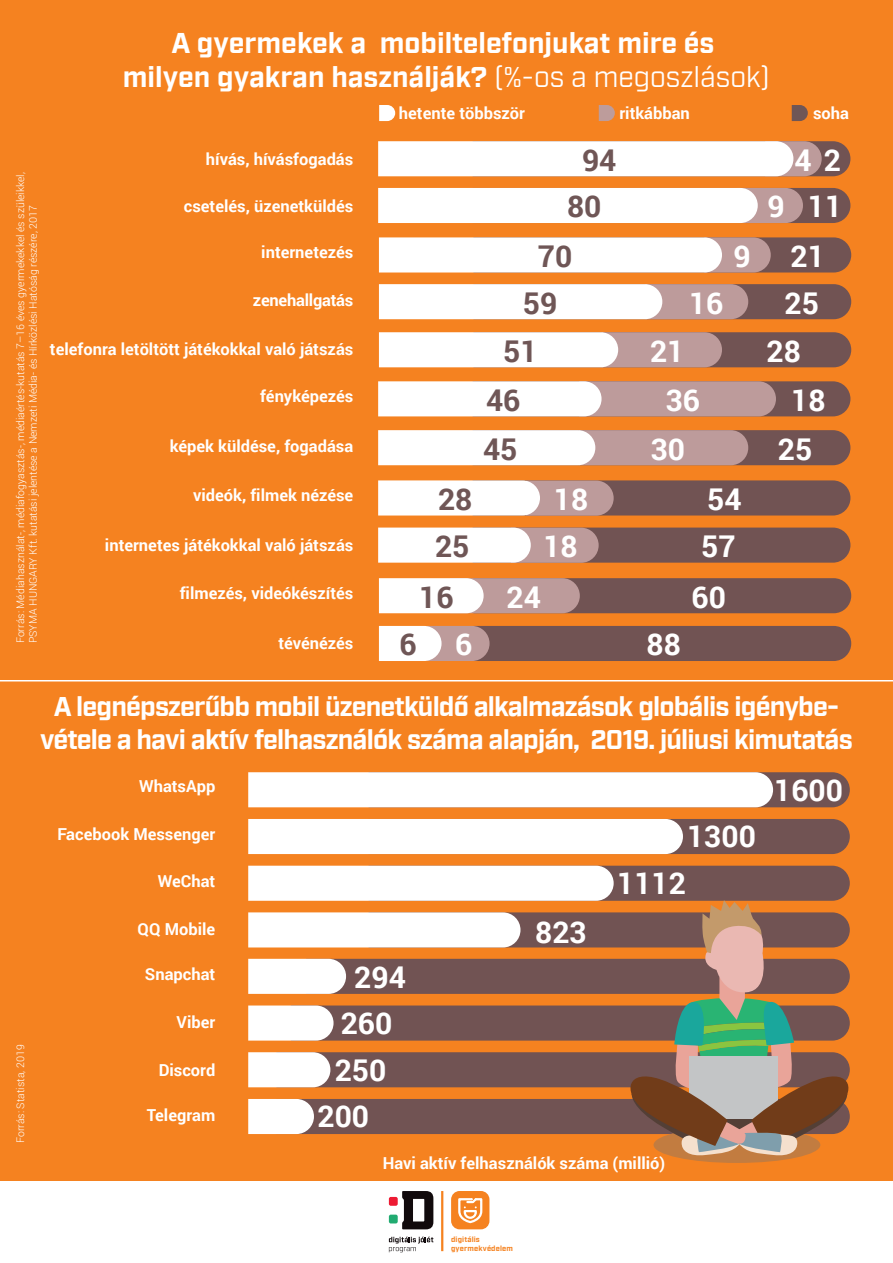
<style>
.page{position:relative;width:893px;height:1263px;background:#f58220}
.page>*{position:absolute;margin:0;border:0;box-sizing:border-box;transform-origin:0 0}
.t1{font:700 30px "Roboto";color:#fff}
.t2{font:700 30px "Roboto";color:#6f5656}
.t3{font:700 28.5px/34.2px "Industry";color:#fff;text-align:center}
.t4{font:700 27px/32.4px "Industry";letter-spacing:-.03em;color:#fff;text-align:center}
.t5{font:700 16.5px "Roboto";color:#fff}
.t6{font:300 10.5px/12.6px "Roboto";color:#fff}
.t7{font:700 7.5px "Industry";letter-spacing:.015em;color:#f58220}
.s1{font-weight:400}
</style>
<div class="page">
<div style="left:0;top:1181px;width:893px;height:82px;background:#fff"></div>
<div style="left:389px;top:1197px;width:9px;height:9px;background:#ed1a33;border-radius:2px"></div>
<div style="left:389px;top:1214px;width:9px;height:9px;background:#21ab71;border-radius:2px"></div>
<svg style="left:389px;top:1237px;width:44px;height:15px"></svg>
<svg style="left:402px;top:1191px;width:31px;height:38px"></svg>
<hr style="left:441px;top:1191px;width:2px;height:60px;background:#f58220">
<div style="left:451px;top:1191px;width:38px;height:38px;background:#f58220;border-radius:9px"></div>
<svg style="left:458px;top:1198px;width:25px;height:26px"></svg>
<svg style="left:378px;top:141px;width:472px;height:35px;background:#f1edec"></svg>
<svg style="left:378px;top:188px;width:472px;height:35px;background:#eae3e2"></svg>
<svg style="left:379px;top:237px;width:472px;height:35px;background:#dfd5d4"></svg>
<svg style="left:379px;top:284px;width:472px;height:35px;background:#d3c6c5"></svg>
<svg style="left:379px;top:332px;width:472px;height:35px;background:#c9b8b7"></svg>
<svg style="left:378px;top:381px;width:472px;height:35px;background:#d0bdbc"></svg>
<svg style="left:378px;top:430px;width:472px;height:35px;background:#cab8b7"></svg>
<svg style="left:378px;top:480px;width:472px;height:36px;background:#ae9795"></svg>
<svg style="left:378px;top:528px;width:472px;height:35px;background:#aa9492"></svg>
<svg style="left:379px;top:578px;width:472px;height:35px;background:#a08786"></svg>
<svg style="left:379px;top:626px;width:472px;height:35px;background:#8b7070"></svg>
<hr style="left:0;top:680px;width:893px;height:1px;background:#fff">
<svg style="left:379px;top:105px;width:16px;height:16px"></svg>
<svg style="left:599px;top:105px;width:16px;height:16px"></svg>
<svg style="left:792px;top:105px;width:16px;height:16px"></svg>
<svg style="left:248px;top:772px;width:602px;height:35px;background:#ece7e6"></svg>
<svg style="left:248px;top:819px;width:602px;height:35px;background:#d7cecd"></svg>
<div style="left:654px;top:1127px;width:166px;height:36px;background:#c27c40;border-radius:50%"></div>
<svg style="left:248px;top:866px;width:602px;height:291px"></svg>
<h2 class="t3" style="left:123px;top:27px;width:649px">A gyermekek a mobiltelefonjukat mire és<br>milyen gyakran használják? <span class="s1">(%-os a megoszlások)</span></h2>
<p class="t6" style="left:14px;top:643px;width:473px;rotate:-90deg">Forrás: Médiahasználat-, médiafogyasztás-, médiaértés-kutatás 7–16 éves gyermekekkel és szüleikkel,<br>PSYMA HUNGARY Kft. kutatási jelentése a Nemzeti Média- és Hírközlési Hatóság részére, 2017</p>
<p class="t5" style="left:206px;top:147px;width:149px">hívás, hívásfogadás</p>
<p class="t5" style="left:184px;top:194px;width:171px">csetelés, üzenetküldés</p>
<p class="t5" style="left:261px;top:241px;width:94px">internetezés</p>
<p class="t5" style="left:253px;top:289px;width:102px">zenehallgatás</p>
<p class="t5" style="left:50px;top:337px;width:305px">telefonra letöltött játékokkal való játszás</p>
<p class="t5" style="left:260px;top:385px;width:95px">fényképezés</p>
<p class="t5" style="left:170px;top:434px;width:185px">képek küldése, fogadása</p>
<p class="t5" style="left:193px;top:484px;width:162px">videók, filmek nézése</p>
<p class="t5" style="left:105px;top:533px;width:250px">internetes játékokkal való játszás</p>
<p class="t5" style="left:180px;top:582px;width:175px">filmezés, videókészítés</p>
<p class="t5" style="left:278px;top:631px;width:76px">tévénézés</p>
<p class="t5" style="left:399px;top:102px;width:128px">hetente többször</p>
<p class="t5" style="left:619px;top:102px;width:72px">ritkábban</p>
<p class="t5" style="left:813px;top:102px;width:37px">soha</p>
<h1 class="t2" style="left:582px;top:139px;width:36px">94</h1>
<h1 class="t1" style="left:794px;top:139px;width:48px">4 2</h1>
<h1 class="t2" style="left:567px;top:186px;width:36px">80</h1>
<h1 class="t1" style="left:767px;top:186px;width:76px">9 11</h1>
<h1 class="t2" style="left:538px;top:235px;width:36px">70</h1>
<h1 class="t1" style="left:734px;top:235px;width:19px">9</h1>
<h1 class="t1" style="left:791px;top:235px;width:36px">21</h1>
<h1 class="t2" style="left:523px;top:282px;width:36px">59</h1>
<h1 class="t1" style="left:689px;top:282px;width:36px">16</h1>
<h1 class="t1" style="left:785px;top:282px;width:36px">25</h1>
<h1 class="t2" style="left:503px;top:330px;width:36px">51</h1>
<h1 class="t1" style="left:650px;top:330px;width:36px">21</h1>
<h1 class="t1" style="left:767px;top:330px;width:36px">28</h1>
<h1 class="t2" style="left:486px;top:379px;width:36px">46</h1>
<h1 class="t1" style="left:666px;top:379px;width:36px">36</h1>
<h1 class="t1" style="left:791px;top:379px;width:36px">18</h1>
<h1 class="t2" style="left:483px;top:428px;width:36px">45</h1>
<h1 class="t1" style="left:651px;top:428px;width:36px">30</h1>
<h1 class="t1" style="left:778px;top:428px;width:36px">25</h1>
<h1 class="t2" style="left:438px;top:478px;width:36px">28</h1>
<h1 class="t1" style="left:554px;top:478px;width:36px">18</h1>
<h1 class="t1" style="left:707px;top:478px;width:36px">54</h1>
<h1 class="t2" style="left:435px;top:525px;width:36px">25</h1>
<h1 class="t1" style="left:543px;top:525px;width:36px">18</h1>
<h1 class="t1" style="left:701px;top:525px;width:36px">57</h1>
<h1 class="t2" style="left:419px;top:576px;width:36px">16</h1>
<h1 class="t1" style="left:507px;top:576px;width:36px">24</h1>
<h1 class="t1" style="left:692px;top:576px;width:36px">60</h1>
<h1 class="t2" style="left:399px;top:623px;width:19px">6</h1>
<h1 class="t1" style="left:455px;top:623px;width:19px">6</h1>
<h1 class="t1" style="left:647px;top:623px;width:36px">88</h1>
<p class="t6" style="left:14px;top:1143px;width:100px;rotate:-90deg">Forrás: Statista, 2019</p>
<h3 class="t4" style="left:40px;top:692px;width:814px">A legnépszerűbb mobil üzenetküldő alkalmazások globális igénybe&shy;vétele a havi aktív felhasználók száma alapján, 2019. júliusi kimutatás</h3>
<p class="t5" style="left:139px;top:774px;width:78px">WhatsApp</p>
<p class="t5" style="left:57px;top:822px;width:159px">Facebook Messenger</p>
<p class="t5" style="left:158px;top:869px;width:59px">WeChat</p>
<p class="t5" style="left:138px;top:918px;width:79px">QQ Mobile</p>
<p class="t5" style="left:145px;top:963px;width:72px">Snapchat</p>
<p class="t5" style="left:177px;top:1010px;width:40px">Viber</p>
<p class="t5" style="left:159px;top:1058px;width:58px">Discord</p>
<p class="t5" style="left:147px;top:1103px;width:70px">Telegram</p>
<h1 class="t1" style="left:687px;top:815px;width:70px">1300</h1>
<h1 class="t1" style="left:354px;top:956px;width:53px">294</h1>
<h1 class="t1" style="left:341px;top:1002px;width:53px">260</h1>
<h1 class="t1" style="left:335px;top:1049px;width:53px">250</h1>
<h1 class="t1" style="left:317px;top:1095px;width:53px">200</h1>
<h1 class="t1" style="left:535px;top:911px;width:53px">823</h1>
<h1 class="t1" style="left:617px;top:862px;width:70px">1112</h1>
<p class="t5" style="left:383px;top:1151px;width:284px">Havi aktív felhasználók száma (millió)</p>
<h1 class="t1" style="left:774px;top:770px;width:70px">1600</h1>
<p class="t7" style="left:451px;top:1235px;width:30px">digitális</p>
<p class="t7" style="left:451px;top:1244px;width:63px">gyermekvédelem</p>
</div>
